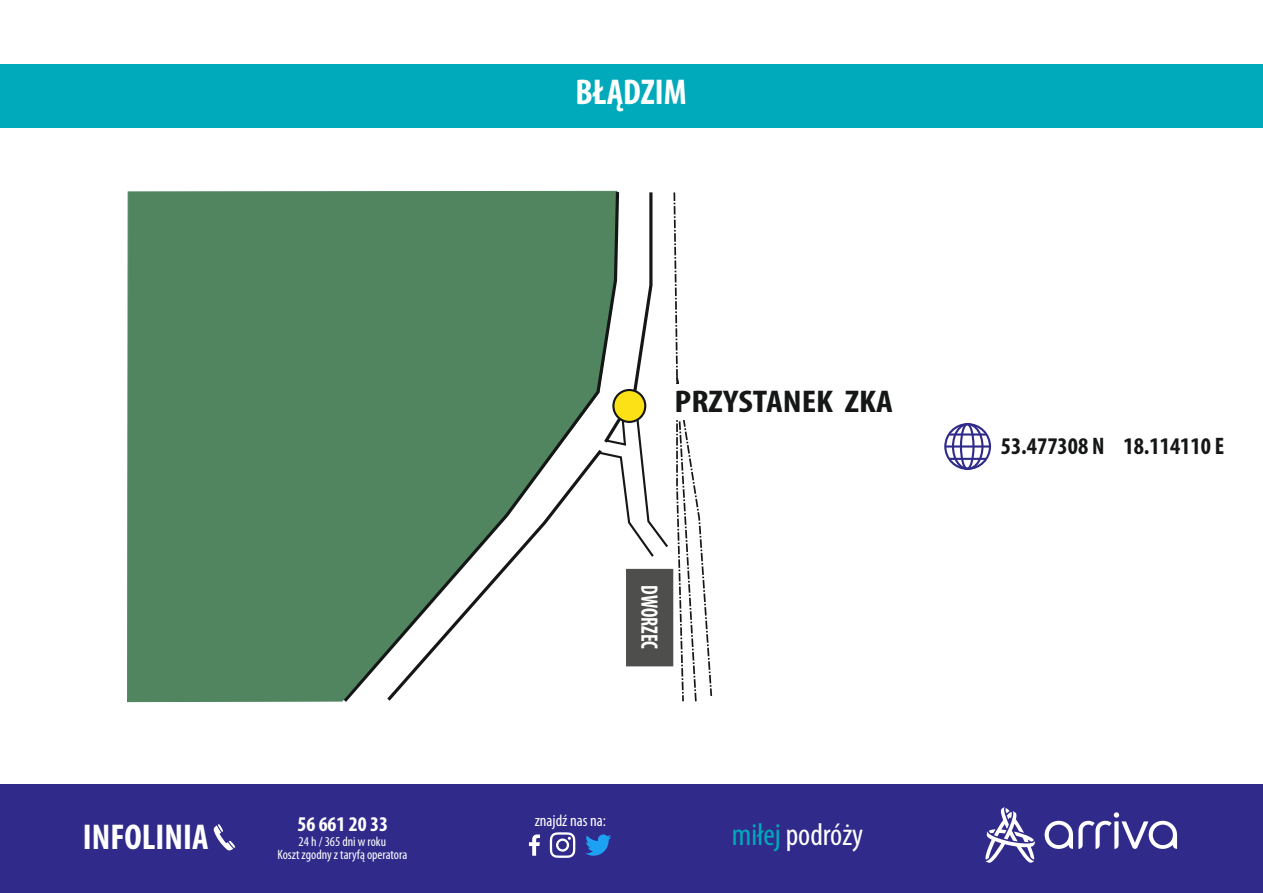
<style>
.page{position:relative;width:1263px;height:893px;background:#fff}
.page>*{position:absolute;margin:0;border:0;box-sizing:border-box;transform-origin:0 0}
.t1{font:700 condensed 36px "Myriad Pro";color:#fff}
.t2{font:700 condensed 31.5px "Myriad Pro";color:#151616;scale:1.17 1}
.t3{font:condensed 31.5px "Myriad Pro";color:#fff}
.t4{font:700 condensed 24px "Myriad Pro";color:#151616}
.t5{font:700 condensed 23.85px "Myriad Pro";color:#fff;scale:.81 1}
.t6{font:700 condensed 21px "Myriad Pro";color:#fff}
.t7{font:condensed 16.5px "Myriad Pro";color:#fff}
.t8{font:condensed 13.5px/12.1px "Myriad Pro";color:#fff;text-align:center}
.s1{color:#00aaba}
</style>
<div class="page">
<div style="left:0;top:784px;width:1263px;height:109px;background:#302b8b"></div>
<svg style="left:213px;top:824px;width:22px;height:27px"></svg>
<svg style="left:529px;top:834px;width:11px;height:22px"></svg>
<svg style="left:550px;top:832px;width:25px;height:26px"></svg>
<svg style="left:585px;top:834px;width:26px;height:22px"></svg>
<div style="left:0;top:64px;width:1263px;height:64px;background:#00aaba"></div>
<div style="left:944px;top:423px;width:47px;height:47px;border:2px solid #302b8b;border-radius:50%"></div>
<div style="left:952px;top:423px;width:31px;height:47px;border:2px solid #302b8b;border-radius:50%"></div>
<div style="left:960px;top:423px;width:14px;height:47px;border:2px solid #302b8b;border-radius:50%"></div>
<hr style="left:949px;top:433px;width:37px;height:3px;background:#302b8b">
<hr style="left:945px;top:445px;width:45px;height:3px;background:#302b8b">
<hr style="left:949px;top:458px;width:37px;height:2px;background:#302b8b">
<div style="left:127px;top:191px;width:213px;height:511px;background:#508560"></div>
<div style="left:340px;top:190px;width:257px;height:512px;background:#508560"></div>
<svg style="left:384px;top:446px;width:213px;height:256px"></svg>
<svg style="left:597px;top:190px;width:116px;height:512px"></svg>
<svg style="left:1045px;top:812px;width:132px;height:37px"></svg>
<svg style="left:985px;top:807px;width:50px;height:56px"></svg>
<h1 class="t1" style="left:576px;top:77px;width:113px">BŁĄDZIM</h1>
<h2 class="t2" style="left:674px;top:388px;width:188px">PRZYSTANEK ZKA</h2>
<h3 class="t5" style="left:659px;top:585px;width:81px;rotate:90deg">DWORZEC</h3>
<p class="t7" style="left:535px;top:814px;width:73px">znajdź nas na:</p>
<h3 class="t6" style="left:297px;top:816px;width:92px">56 661 20 33</h3>
<p class="t8" style="left:277px;top:837px;width:131px">24 h / 365 dni w roku<br>Koszt zgodny z taryfą operatora</p>
<h1 class="t1" style="left:83px;top:822px;width:127px">INFOLINIA</h1>
<h2 class="t3" style="left:732px;top:821px;width:133px"><span class="s1">miłej</span> podróży</h2>
<h3 class="t4" style="left:1001px;top:436px;width:225px">53.477308 N 18.114110 E</h3>
</div>
